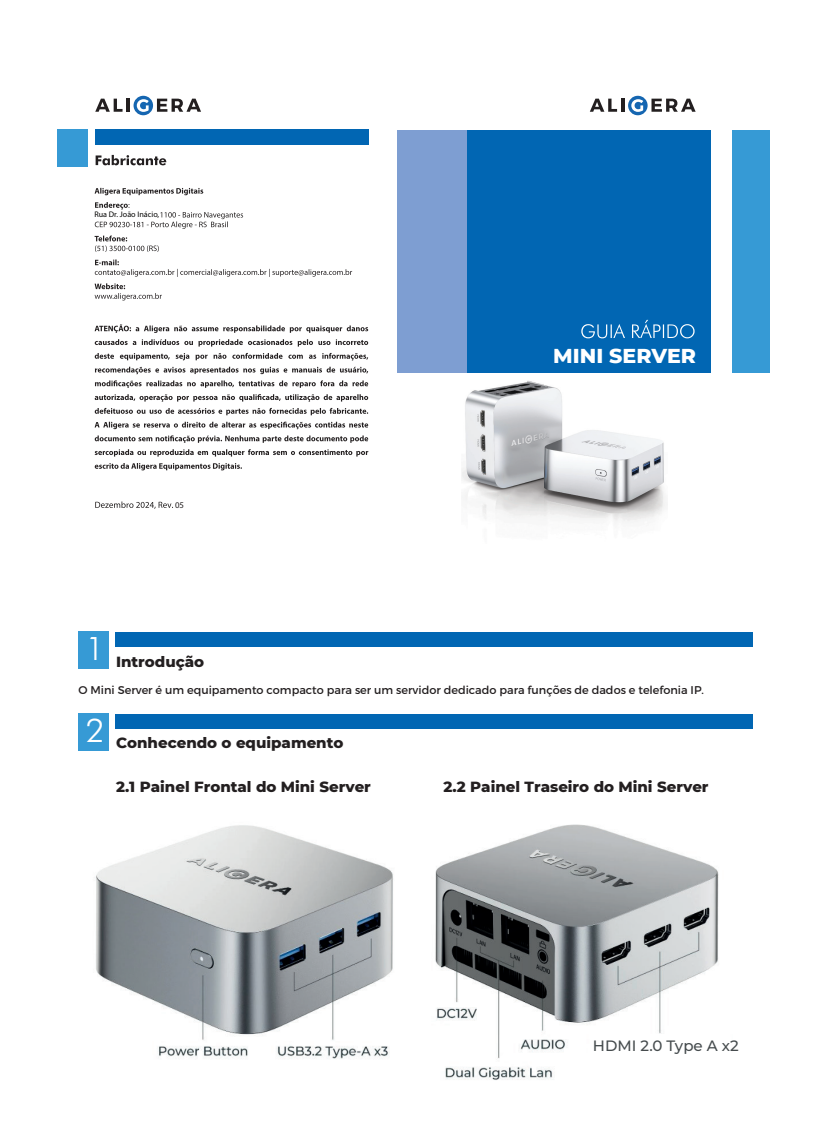
<style>
.page{position:relative;width:827px;height:1135px;background:#fff}
.page>*{position:absolute;margin:0;border:0;box-sizing:border-box;transform-origin:0 0}
.t1{font:300 32.62px "Futura BT";color:#fff}
.t2{font:800 20.5px "Montserrat";color:#fff}
.t3{font:800 15px "Montserrat";color:#231f20}
.t4{font:100 15px "Montserrat";color:#464c4e}
.t5{font:11.25px "Montserrat";color:#231f20}
.t6{font:8.75px "Myriad Pro";color:#231f20}
.t7{font:8.12px "Myriad Pro";color:#050504}
</style>
<div class="page">
<img style="left:96px;top:825px;width:297px;height:234px">
<img style="left:435px;top:824px;width:284px;height:256px">
<svg style="left:590px;top:96px;width:105px;height:19px"></svg>
<div style="left:397px;top:130px;width:70px;height:243px;background:#7e9ed2"></div>
<div style="left:732px;top:130px;width:37px;height:243px;background:#369ad5"></div>
<div style="left:467px;top:130px;width:244px;height:243px;background:#0166b3"></div>
<svg style="left:581px;top:320px;width:113px;height:18px"></svg>
<div style="left:78px;top:631px;width:31px;height:37px;background:#369ad5"></div>
<div style="left:115px;top:632px;width:638px;height:15px;background:#0166b3"></div>
<svg style="left:95px;top:99px;width:27px;height:13px"></svg>
<hr style="left:126px;top:99px;width:4px;height:13px;background:#231f20">
<svg style="left:133px;top:96px;width:68px;height:19px"></svg>
<svg style="left:95px;top:463px;width:147px;height:7px"></svg>
<svg style="left:95px;top:449px;width:273px;height:8px"></svg>
<svg style="left:95px;top:435px;width:273px;height:8px"></svg>
<svg style="left:95px;top:422px;width:273px;height:7px"></svg>
<svg style="left:95px;top:408px;width:273px;height:7px"></svg>
<svg style="left:95px;top:394px;width:273px;height:8px"></svg>
<svg style="left:95px;top:380px;width:273px;height:8px"></svg>
<svg style="left:95px;top:367px;width:273px;height:7px"></svg>
<svg style="left:95px;top:353px;width:273px;height:7px"></svg>
<svg style="left:95px;top:339px;width:273px;height:8px"></svg>
<svg style="left:95px;top:324px;width:273px;height:9px"></svg>
<svg style="left:95px;top:283px;width:67px;height:17px"></svg>
<svg style="left:95px;top:259px;width:257px;height:18px"></svg>
<svg style="left:95px;top:235px;width:64px;height:17px"></svg>
<svg style="left:95px;top:188px;width:108px;height:7px"></svg>
<div style="left:58px;top:130px;width:30px;height:37px;background:#369ad5"></div>
<div style="left:95px;top:130px;width:273px;height:15px;background:#0166b3"></div>
<svg style="left:96px;top:155px;width:70px;height:10px"></svg>
<img style="left:462px;top:381px;width:204px;height:142px">
<svg style="left:95px;top:202px;width:148px;height:27px"></svg>
<svg style="left:95px;top:501px;width:78px;height:8px"></svg>
<div style="left:78px;top:713px;width:31px;height:37px;background:#369ad5"></div>
<div style="left:115px;top:714px;width:638px;height:15px;background:#0166b3"></div>
<div style="left:590px;top:1034px;width:140px;height:21px;background:#fff"></div>
<p class="t7" style="left:94px;top:210px;width:66px">Rua Dr. João Inácio,</p>
<p class="t6" style="left:175px;top:500px;width:10px">05</p>
<h1 class="t1" style="left:86px;top:629px;width:20px">1</h1>
<p class="t3" style="left:116px;top:650px;width:90px">Introdução</p>
<h2 class="t2" style="left:553px;top:341px;width:144px">MINI SERVER</h2>
<p class="t5" style="left:78px;top:683px;width:627px">O Mini Server é um equipamento compacto para ser um servidor dedicado para funções de dados e telefonia IP.</p>
<p class="t3" style="left:116px;top:732px;width:229px">Conhecendo o equipamento</p>
<p class="t3" style="left:116px;top:776px;width:256px">2.1 Painel Frontal do Mini Server</p>
<p class="t3" style="left:443px;top:776px;width:266px">2.2 Painel Traseiro do Mini Server</p>
<h1 class="t1" style="left:86px;top:711px;width:20px">2</h1>
<p class="t4" style="left:593px;top:1036px;width:147px">HDMI 2.0 Type A x2</p>
</div>
